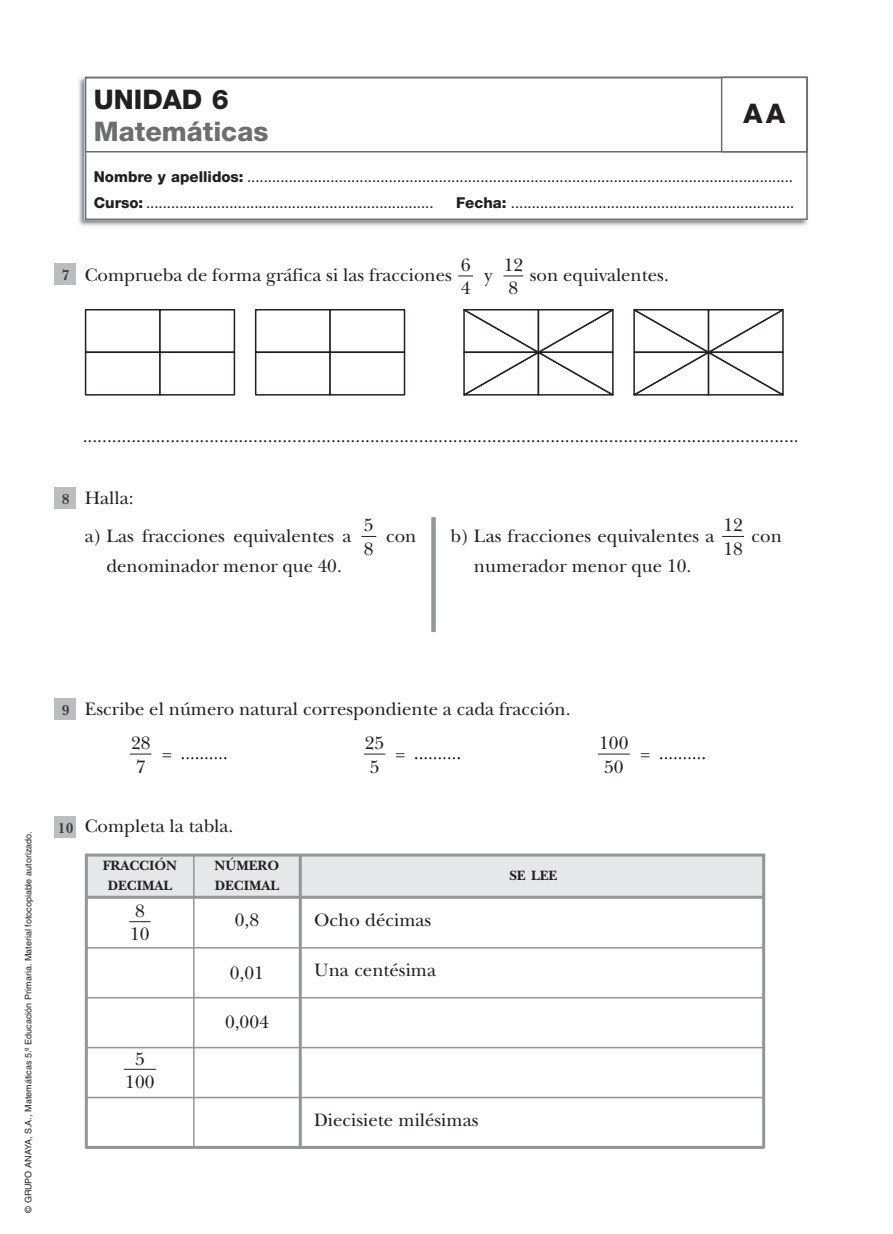
<style>
.page{position:relative;width:893px;height:1234px;background:#fff}
.page>*{position:absolute;margin:0;border:0;box-sizing:border-box;transform-origin:0 0}
.t1{font:800 27px "Helvetica Neue";color:#6d6e70}
.t2{font:800 27px "Helvetica Neue";color:#231f20}
.t3{font:18.75px/23.2px "New Baskerville";color:#231f20}
.t4{font:15px/26.5px "Helvetica Neue";color:#231f20}
.t5{font:700 15px "New Baskerville";color:#404041}
.t6{font:700 14.1px/19.5px "New Baskerville";color:#231f20;text-align:center}
.t7{font:9px "Helvetica";color:#231f20}
.s1{font-weight:800}
.s2{font-weight:700;font-size:15px;color:#404041}
</style>
<div class="page">
<img style="left:78px;top:76px;width:730px;height:150px">
<div style="left:86px;top:77px;width:721px;height:142px;background:#fff"></div>
<div style="left:85px;top:77px;width:723px;height:143px;border:2px solid #6d6e70"></div>
<div style="left:85px;top:77px;width:723px;height:75px;border:2px solid #6d6e70"></div>
<div style="left:721px;top:77px;width:87px;height:75px;border:2px solid #6d6e70"></div>
<svg style="left:503px;top:275px;width:20px;height:1px"></svg>
<svg style="left:458px;top:275px;width:15px;height:1px"></svg>
<div style="left:55px;top:264px;width:21px;height:21px;background:#bbbdc0"></div>
<div style="left:55px;top:487px;width:21px;height:21px;background:#bbbdc0"></div>
<div style="left:55px;top:698px;width:21px;height:21px;background:#bbbdc0"></div>
<div style="left:55px;top:816px;width:21px;height:21px;background:#bbbdc0"></div>
<div style="left:85px;top:309px;width:76px;height:44px;border:2px solid #231f20"></div>
<div style="left:159px;top:309px;width:76px;height:44px;border:2px solid #231f20"></div>
<div style="left:85px;top:351px;width:76px;height:44px;border:2px solid #231f20"></div>
<div style="left:159px;top:351px;width:76px;height:44px;border:2px solid #231f20"></div>
<div style="left:255px;top:309px;width:76px;height:44px;border:2px solid #231f20"></div>
<div style="left:329px;top:309px;width:76px;height:44px;border:2px solid #231f20"></div>
<div style="left:255px;top:351px;width:76px;height:44px;border:2px solid #231f20"></div>
<div style="left:329px;top:351px;width:76px;height:44px;border:2px solid #231f20"></div>
<svg style="left:463px;top:309px;width:151px;height:87px"></svg>
<svg style="left:633px;top:309px;width:151px;height:87px"></svg>
<svg style="left:361px;top:536px;width:15px;height:1px"></svg>
<svg style="left:722px;top:536px;width:22px;height:1px"></svg>
<div style="left:431px;top:517px;width:5px;height:115px;background:#939598"></div>
<svg style="left:130px;top:753px;width:21px;height:1px"></svg>
<svg style="left:182px;top:757px;width:44px;height:2px"></svg>
<svg style="left:364px;top:753px;width:21px;height:1px"></svg>
<svg style="left:415px;top:757px;width:45px;height:2px"></svg>
<hr style="left:598px;top:753px;width:32px;height:1px;background:#231f20">
<svg style="left:660px;top:757px;width:45px;height:2px"></svg>
<hr style="left:124px;top:1068px;width:32px;height:1px;background:#231f20">
<hr style="left:86px;top:1145px;width:678px;height:3px;background:#939598">
<hr style="left:86px;top:1096px;width:678px;height:1px;background:#939598">
<hr style="left:86px;top:996px;width:678px;height:2px;background:#939598">
<div style="left:86px;top:855px;width:108px;height:41px;background:#e6e7e8"></div>
<div style="left:194px;top:855px;width:106px;height:41px;background:#e6e7e8"></div>
<div style="left:301px;top:855px;width:464px;height:41px;background:#e6e7e8"></div>
<hr style="left:86px;top:895px;width:678px;height:3px;background:#939598">
<hr style="left:85px;top:853px;width:680px;height:3px;background:#939598">
<hr style="left:193px;top:854px;width:2px;height:293px;background:#939598">
<hr style="left:299px;top:854px;width:3px;height:294px;background:#939598">
<hr style="left:85px;top:853px;width:3px;height:295px;background:#939598">
<hr style="left:762px;top:854px;width:3px;height:294px;background:#939598">
<svg style="left:129px;top:921px;width:22px;height:1px"></svg>
<hr style="left:86px;top:1046px;width:678px;height:2px;background:#939598">
<hr style="left:86px;top:946px;width:678px;height:2px;background:#939598">
<h1 class="t2" style="left:94px;top:83px;width:136px">UNIDAD 6</h1>
<h1 class="t1" style="left:94px;top:116px;width:176px">Matemáticas</h1>
<h1 class="t2" style="left:744px;top:98px;width:43px">AA</h1>
<p class="t4" style="left:94px;top:163px;width:701px"><span class="s1">Nombre y apellidos:</span> ...................................................................................................................................<br><span class="s1">Curso:</span> .....................................................................</p>
<p class="t4" style="left:456px;top:189px;width:340px"><span class="s1">Fecha:</span> ....................................................................</p>
<p class="t5" style="left:62px;top:266px;width:9px">7</p>
<p class="t3" style="left:504px;top:253px;width:21px">12<br>8</p>
<p class="t3" style="left:461px;top:253px;width:11px">6<br>4</p>
<p class="t3" style="left:85px;top:263px;width:369px">Comprueba de forma gráfica si las fracciones</p>
<p class="t3" style="left:484px;top:263px;width:9px">y</p>
<p class="t3" style="left:530px;top:263px;width:141px">son equivalentes.</p>
<p class="t3" style="left:83px;top:424px;width:717px">...................................................................................................................................................</p>
<p class="t3" style="left:62px;top:486px;width:73px"><span class="s2">8</span> Halla:</p>
<p class="t3" style="left:364px;top:513px;width:11px">5<br>8</p>
<p class="t3" style="left:451px;top:524px;width:265px">b) Las fracciones equivalentes a</p>
<p class="t3" style="left:751px;top:524px;width:32px">con</p>
<p class="t3" style="left:474px;top:554px;width:219px">numerador menor que 10.</p>
<p class="t3" style="left:723px;top:513px;width:21px">12<br>18</p>
<p class="t3" style="left:85px;top:524px;width:268px">a) Las fracciones equivalentes a</p>
<p class="t3" style="left:386px;top:524px;width:32px">con</p>
<p class="t3" style="left:106px;top:554px;width:237px">denominador menor que 40.</p>
<p class="t7" style="left:23px;top:1212px;width:382px;rotate:-90deg">© GRUPO ANAYA, S.A., Matemáticas 5.º Educación Primaria. Material fotocopiable autorizado.</p>
<p class="t3" style="left:62px;top:697px;width:510px"><span class="s2">9</span> Escribe el número natural correspondiente a cada fracción.</p>
<p class="t3" style="left:131px;top:731px;width:21px">28<br>7</p>
<p class="t3" style="left:162px;top:742px;width:11px">=</p>
<p class="t3" style="left:58px;top:814px;width:177px"><span class="s2">10</span> Completa la tabla.</p>
<p class="t6" style="left:103px;top:855px;width:76px">FRACCIÓN<br>DECIMAL</p>
<p class="t6" style="left:215px;top:855px;width:66px;text-align:left">NÚMERO<br>DECIMAL</p>
<p class="t3" style="left:365px;top:731px;width:21px">25<br>5</p>
<p class="t3" style="left:395px;top:742px;width:11px">=</p>
<p class="t3" style="left:130px;top:899px;width:21px">8<br>10</p>
<p class="t3" style="left:125px;top:1046px;width:31px;text-align:center">5<br>100</p>
<p class="t3" style="left:235px;top:908px;width:26px">0,8</p>
<p class="t3" style="left:314px;top:908px;width:119px">Ocho décimas</p>
<p class="t3" style="left:230px;top:960px;width:36px">0,01</p>
<p class="t3" style="left:314px;top:958px;width:123px">Una centésima</p>
<p class="t3" style="left:225px;top:1010px;width:45px">0,004</p>
<p class="t3" style="left:314px;top:1108px;width:166px">Diecisiete milésimas</p>
<p class="t6" style="left:509px;top:865px;width:49px">SE LEE</p>
<p class="t3" style="left:599px;top:731px;width:31px">100<br>50</p>
<p class="t3" style="left:640px;top:742px;width:11px">=</p>
</div>
